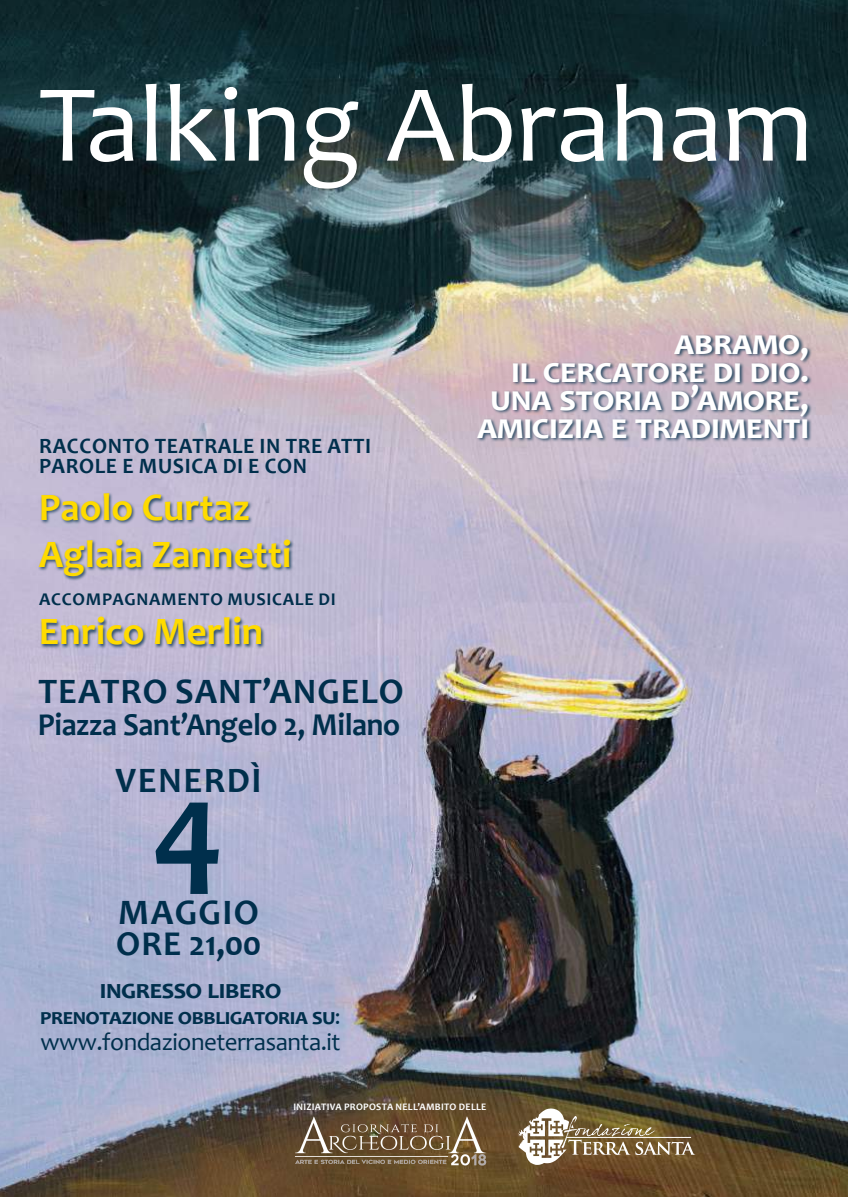
<style>
.page{position:relative;width:848px;height:1197px;background:#fff}
.page>*{position:absolute;margin:0;border:0;box-sizing:border-box;transform-origin:0 0}
.t1{font:700 135px "Candara";color:#002f4c}
.t2{font:111px "Candara";letter-spacing:-.01em;color:#fff}
.t3{font:700 39px/46.8px "Candara";color:#ffdb00}
.t4{font:700 36px/28px "Candara";color:#fff;text-align:right}
.t5{font:700 36px "Candara";letter-spacing:.03em;color:#002f4c}
.t6{font:700 35px "Candara";letter-spacing:.01em;color:#002f4c}
.t7{font:700 32px "Candara";letter-spacing:-.01em;color:#002f4c;scale:.95 1}
.t8{font:700 27px "Candara";letter-spacing:-.01em;color:#002f4c}
.t9{font:25px "Candara";letter-spacing:-.02em;color:#002f4c}
.t10{font:700 23px "Candara";letter-spacing:-.015em;color:#002f4c}
.t11{font:700 22px/20px "Candara";letter-spacing:.03em;color:#002f4c}
.t12{font:700 18px "Candara";letter-spacing:.04em;color:#002f4c}
.t13{font:700 10px "Candara";letter-spacing:.03em;color:#fff}
.s1{font-weight:400}
</style>
<div class="page">
<img style="left:0;top:0;width:848px;height:1196px">
<div style="left:38px;top:492px;width:257px;height:157px;background:#002f4c;opacity:.75"></div>
<img style="left:288px;top:1112px;width:204px;height:57px">
<div style="left:476px;top:334px;width:336px;height:109px;background:#002f4c;opacity:.75"></div>
<svg style="left:515px;top:1108px;width:180px;height:57px;background:#867557"></svg>
<h2 class="t2" style="left:39px;top:55px;width:775px">Talking Abraham</h2>
<p class="t11" style="left:39px;top:436px;width:333px">RACCONTO TEATRALE IN TRE ATTI<br>PAROLE E MUSICA DI E CON</p>
<p class="t3" style="left:39px;top:483px;width:254px">Paolo Curtaz<br>Aglaia Zannetti</p>
<p class="t12" style="left:39px;top:588px;width:298px">ACCOMPAGNAMENTO MUSICALE DI</p>
<p class="t3" style="left:39px;top:607px;width:226px">Enrico Merlin</p>
<p class="t5" style="left:38px;top:668px;width:367px">TEATRO SANT’ANGELO</p>
<p class="t7" style="left:38px;top:704px;width:383px">Piazza Sant’Angelo 2, Milano</p>
<p class="t5" style="left:116px;top:757px;width:147px">VENERDÌ</p>
<h1 class="t1" style="left:152px;top:743px;width:74px">4</h1>
<p class="t5" style="left:118px;top:889px;width:142px">MAGGIO</p>
<p class="t6" style="left:116px;top:921px;width:147px">ORE 21,00</p>
<p class="t8" style="left:100px;top:972px;width:183px">ingresso libero</p>
<p class="t10" style="left:40px;top:1002px;width:302px">prenotazione obbligatoria su<span class="s1">:</span></p>
<p class="t9" style="left:40px;top:1026px;width:301px">www.fondazioneterrasanta.it</p>
<p class="t4" style="left:477px;top:327px;width:333px">abramo,<br>il cercatore di dio. una storia d’amore, amicizia e tradimenti</p>
<p class="t13" style="left:293px;top:1100px;width:194px">INIZIATIVA PROPOSTA NELL’AMBITO DELLE</p>
</div>
